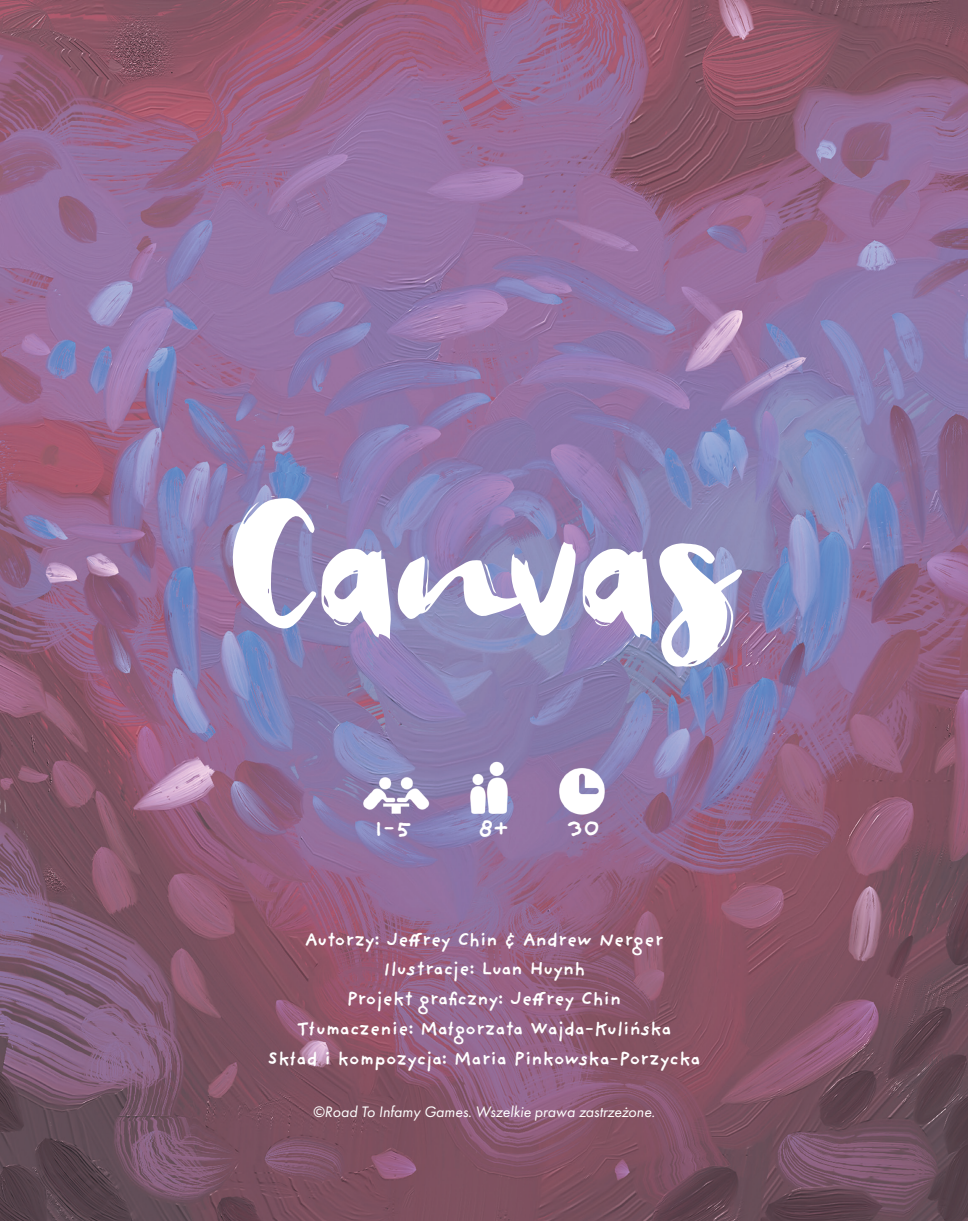
<style>
.page{position:relative;width:968px;height:1221px;background:#fff}
.page>*{position:absolute;margin:0;border:0;box-sizing:border-box;transform-origin:0 0}
.t1{font:175px "Welcome 2019";color:#fff}
.t2{font:700 24.85px "Providence Sans Pro";color:#fff}
.t3{font:700 19.25px/29.8px "Providence Sans Pro";letter-spacing:-.02em;color:#fff;text-align:center}
.t4{font:italic 15.75px "Futura PT";color:#fff}
</style>
<div class="page">
<img style="left:0;top:0;width:967px;height:1220px">
<img style="left:346px;top:759px;width:275px;height:57px">
<h1 class="t1" style="left:232px;top:461px;width:504px">Canvas</h1>
<p class="t2" style="left:373px;top:812px;width:40px">1-5</p>
<p class="t2" style="left:477px;top:812px;width:33px">8+</p>
<p class="t2" style="left:566px;top:812px;width:35px">30</p>
<p class="t3" style="left:267px;top:924px;width:435px">Autorzy: Jeffrey Chin &amp; Andrew Nerger Ilustracje: Luan Huynh<br>Projekt graficzny: Jeffrey Chin<br>Tłumaczenie: Małgorzata Wajda-Kulińska<br>Skład i kompozycja: Maria Pinkowska-Porzycka</p>
<p class="t4" style="left:313px;top:1102px;width:344px">©Road To Infamy Games. Wszelkie prawa zastrzeżone.</p>
</div>
